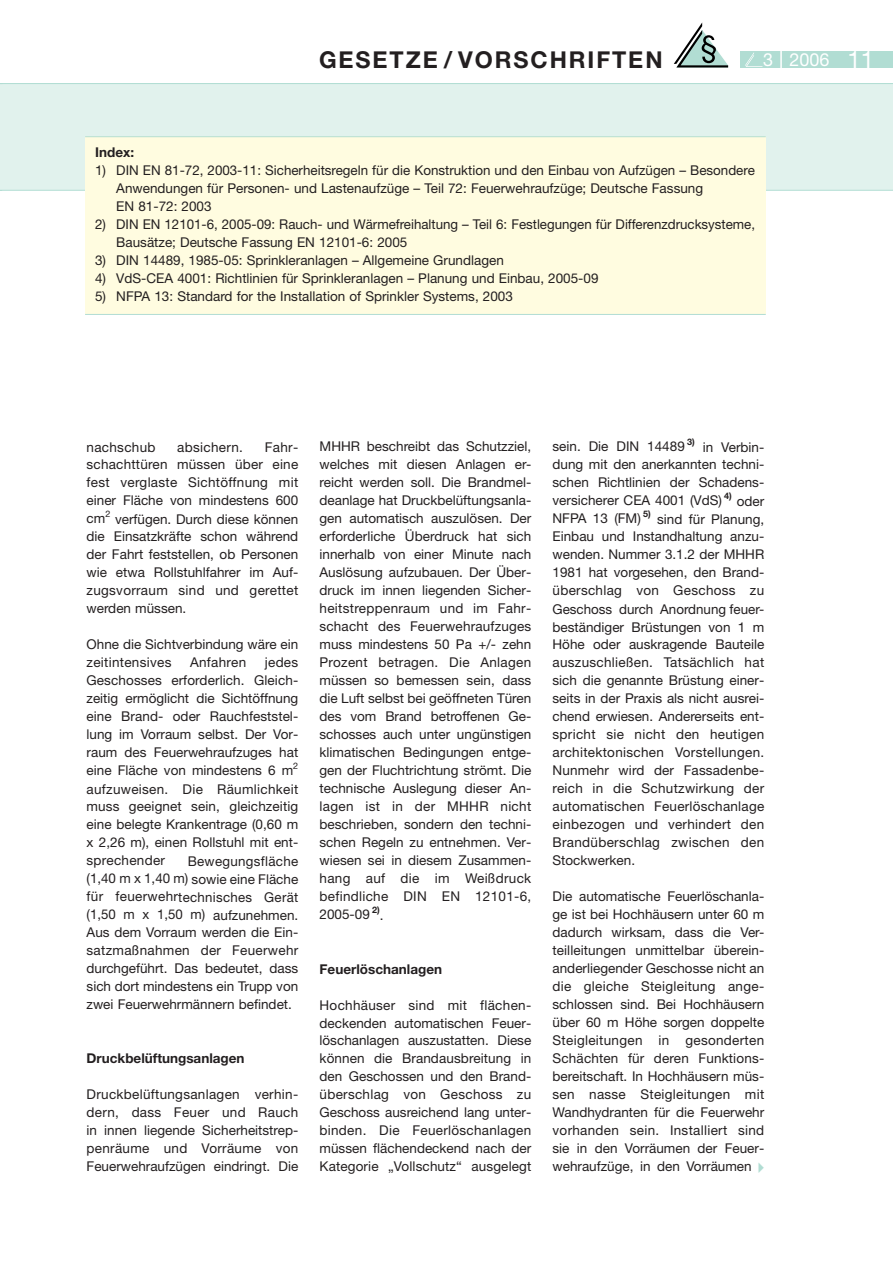
<style>
.page{position:relative;width:893px;height:1263px;background:#fff}
.page>*{position:absolute;margin:0;border:0;box-sizing:border-box;transform-origin:0 0}
.t1{font:700 23.25px "Helvetica Neue";letter-spacing:.085em;color:#231f20}
.t2{font:18px "Helvetica Neue";color:#fff}
.t3{font:13.5px/18px "Helvetica Neue";color:#231f20;text-align:justify}
.t4{font:700 13.5px "Helvetica Neue";color:#231f20}
.t5{font:13.5px "Helvetica Neue";letter-spacing:.02em;color:#231f20}
.t6{font:700 9px "Helvetica Neue";color:#231f20}
.t7{font:9px "Helvetica Neue";color:#231f20}
.s1{font-size:24px}
.s2{font-family:"European Pi Three";font-size:12px;color:#b1ddd3}
</style>
<div class="page">
<svg style="left:674px;top:22px;width:54px;height:45px"></svg>
<div style="left:740px;top:51px;width:152px;height:17px;background:#b1ddd3"></div>
<svg style="left:745px;top:52px;width:17px;height:15px"></svg>
<div style="left:0;top:84px;width:892px;height:106px;background:#e1f2ed"></div>
<hr style="left:0;top:190px;width:892px;height:1px;background:#b1ddd3">
<svg style="left:780px;top:51px;width:1px;height:17px"></svg>
<hr style="left:0;top:83px;width:892px;height:1px;background:#b1ddd3">
<div style="left:85px;top:137px;width:680px;height:177px;background:#fffce0"></div>
<hr style="left:85px;top:136px;width:680px;height:1px;background:#b1ddd3">
<hr style="left:85px;top:314px;width:680px;height:1px;background:#b1ddd3">
<h1 class="t1" style="left:319px;top:51px;width:345px">GESETZE / VORSCHRIFTEN</h1>
<h2 class="t2" style="left:763px;top:53px;width:113px">3 2006 <span class="s1">11</span></h2>
<p class="t4" style="left:95px;top:148px;width:40px">Index:</p>
<p class="t3" style="left:116px;top:163px;width:640px;text-align:left;text-indent:-21px">1) DIN EN 81-72, 2003-11: Sicherheitsregeln für die Konstruktion und den Einbau von Aufzügen – Besondere<br>Anwendungen für Personen- und Lastenaufzüge – Teil 72: Feuerwehraufzüge; Deutsche Fassung<br>EN 81-72: 2003</p>
<p class="t3" style="left:116px;top:217px;width:640px;text-indent:-21px">2) DIN EN 12101-6, 2005-09: Rauch- und Wärmefreihaltung – Teil 6: Festlegungen für Differenzdrucksysteme,<br>Bausätze; Deutsche Fassung EN 12101-6: 2005</p>
<p class="t3" style="left:95px;top:253px;width:410px">3) DIN 14489, 1985-05: Sprinkleranlagen – Allgemeine Grundlagen</p>
<p class="t3" style="left:95px;top:271px;width:505px">4) VdS-CEA 4001: Richtlinien für Sprinkleranlagen – Planung und Einbau, 2005-09</p>
<p class="t3" style="left:95px;top:289px;width:419px">5) NFPA 13: Standard for the Installation of Sprinkler Systems, 2003</p>
<p class="t3" style="left:87px;top:439px;width:213px;text-indent:178px">Fahr&shy;schachttüren müssen über eine fest verglaste Sichtöffnung mit einer Fläche von mindestens 600 cm</p>
<p class="t5" style="left:87px;top:442px;width:70px">nachschub</p>
<p class="t5" style="left:177px;top:442px;width:67px">absichern.</p>
<p class="t7" style="left:105px;top:511px;width:7px">2</p>
<p class="t3" style="left:87px;top:511px;width:213px;text-indent:28px">verfügen. Durch diese können die Einsatzkräfte schon während der Fahrt feststellen, ob Personen wie etwa Rollstuhlfahrer im Auf&shy;zugsvorraum sind und gerettet werden müssen.</p>
<p class="t3" style="left:87px;top:637px;width:213px">Ohne die Sichtverbindung wäre ein zeitintensives</p>
<p class="t5" style="left:190px;top:658px;width:58px">Anfahren</p>
<p class="t3" style="left:87px;top:655px;width:213px;text-indent:178px">jedes Geschosses erforderlich. Gleich&shy;zeitig ermöglicht die Sichtöffnung eine Brand- oder Rauchfeststel&shy;lung im Vorraum selbst. Der Vor&shy;raum des Feuerwehraufzuges hat eine Fläche von mindestens 6 m</p>
<p class="t7" style="left:293px;top:763px;width:7px">2</p>
<p class="t3" style="left:87px;top:781px;width:213px">aufzuweisen. Die Räumlichkeit muss geeignet sein, gleichzeitig eine belegte Krankentrage (0,60 m x 2,26 m), einen Rollstuhl mit ent&shy;sprechender</p>
<p class="t3" style="left:87px;top:853px;width:213px;text-indent:101px">Bewegungsfläche (1,40 m x 1,40 m) sowie eine Fläche für feuerwehrtechnisches Gerät (1,50 m x 1,50 m) aufzunehmen.<br>Aus dem Vorraum werden die Ein&shy;satzmaßnahmen der Feuerwehr durchgeführt. Das bedeutet, dass sich dort mindestens ein Trupp von zwei Feuerwehrmännern befindet.</p>
<p class="t4" style="left:87px;top:1054px;width:159px">Druckbelüftungsanlagen</p>
<p class="t3" style="left:87px;top:1087px;width:213px">Druckbelüftungsanlagen verhin&shy;dern, dass Feuer und Rauch in innen liegende Sicherheitstrep&shy;penräume und Vorräume von Feuerwehraufzügen eindringt. Die</p>
<p class="t3" style="left:319px;top:439px;width:213px">MHHR beschreibt das Schutzziel, welches mit diesen Anlagen er&shy;reicht werden soll. Die Brandmel&shy;deanlage hat Druckbelüftungsanla&shy;gen automatisch auszulösen. Der erforderliche Überdruck hat sich innerhalb von einer Minute nach Auslösung aufzubauen. Der Über&shy;druck im innen liegenden Sicher&shy;heitstreppenraum und im Fahr&shy;schacht des Feuerwehraufzuges muss mindestens 50 Pa +/- zehn Prozent betragen. Die Anlagen müssen so bemessen sein, dass die Luft selbst bei geöffneten Türen des vom Brand betroffenen Ge&shy;schosses auch unter ungünstigen klimatischen Bedingungen entge&shy;gen der Fluchtrichtung strömt. Die technische Auslegung dieser An&shy;lagen ist in der MHHR nicht beschrieben, sondern den techni&shy;schen Regeln zu entnehmen. Ver&shy;wiesen sei in diesem Zusammen&shy;hang auf die im Weißdruck befindliche DIN EN 12101-6, 2005-09</p>
<p class="t6" style="left:372px;top:907px;width:9px">2)</p>
<p class="t3" style="left:380px;top:907px;width:5px">.</p>
<p class="t4" style="left:319px;top:964px;width:124px">Feuerlöschanlagen</p>
<p class="t3" style="left:319px;top:997px;width:213px">Hochhäuser sind mit flächen&shy;deckenden automatischen Feuer&shy;löschanlagen auszustatten. Diese können die Brandausbreitung in den Geschossen und den Brand&shy;überschlag von Geschoss zu Geschoss ausreichend lang unter&shy;binden. Die Feuerlöschanlagen müssen flächendeckend nach der Kategorie „Vollschutz“ ausgelegt</p>
<p class="t3" style="left:552px;top:439px;width:134px">sein. Die DIN 14489</p>
<p class="t6" style="left:687px;top:439px;width:9px">3)</p>
<p class="t3" style="left:552px;top:439px;width:213px;text-indent:150px">in Verbin&shy;dung mit den anerkannten techni&shy;schen Richtlinien der Schadens&shy;versicherer CEA 4001 (VdS)</p>
<p class="t6" style="left:724px;top:493px;width:9px">4)</p>
<p class="t3" style="left:736px;top:493px;width:29px">oder</p>
<p class="t3" style="left:552px;top:511px;width:90px">NFPA 13 (FM)</p>
<p class="t6" style="left:643px;top:511px;width:9px">5)</p>
<p class="t3" style="left:552px;top:511px;width:213px;text-indent:105px">sind für Planung, Einbau und Instandhaltung anzu&shy;wenden. Nummer 3.1.2 der MHHR 1981 hat vorgesehen, den Brand&shy;überschlag von Geschoss zu Geschoss durch Anordnung feuer&shy;beständiger Brüstungen von 1 m Höhe oder auskragende Bauteile auszuschließen. Tatsächlich hat sich die genannte Brüstung einer&shy;seits in der Praxis als nicht ausrei&shy;chend erwiesen. Andererseits ent&shy;spricht sie nicht den heutigen architektonischen Vorstellungen.<br>Nunmehr wird der Fassadenbe&shy;reich in die Schutzwirkung der automatischen Feuerlöschanlage einbezogen und verhindert den Brandüberschlag zwischen den Stockwerken.</p>
<p class="t3" style="left:552px;top:889px;width:213px">Die automatische Feuerlöschanla&shy;ge ist bei Hochhäusern unter 60 m dadurch wirksam, dass die Ver&shy;teilleitungen unmittelbar überein&shy;anderliegender Geschosse nicht an die gleiche Steigleitung ange&shy;schlossen sind. Bei Hochhäusern über 60 m Höhe sorgen doppelte Steigleitungen in gesonderten Schächten für deren Funktions&shy;bereitschaft. In Hochhäusern müs&shy;sen nasse Steigleitungen mit Wandhydranten für die Feuerwehr vorhanden sein. Installiert sind sie in den Vorräumen der Feuer&shy;wehraufzüge, in den Vorräumen <span class="s2">-</span></p>
</div>
